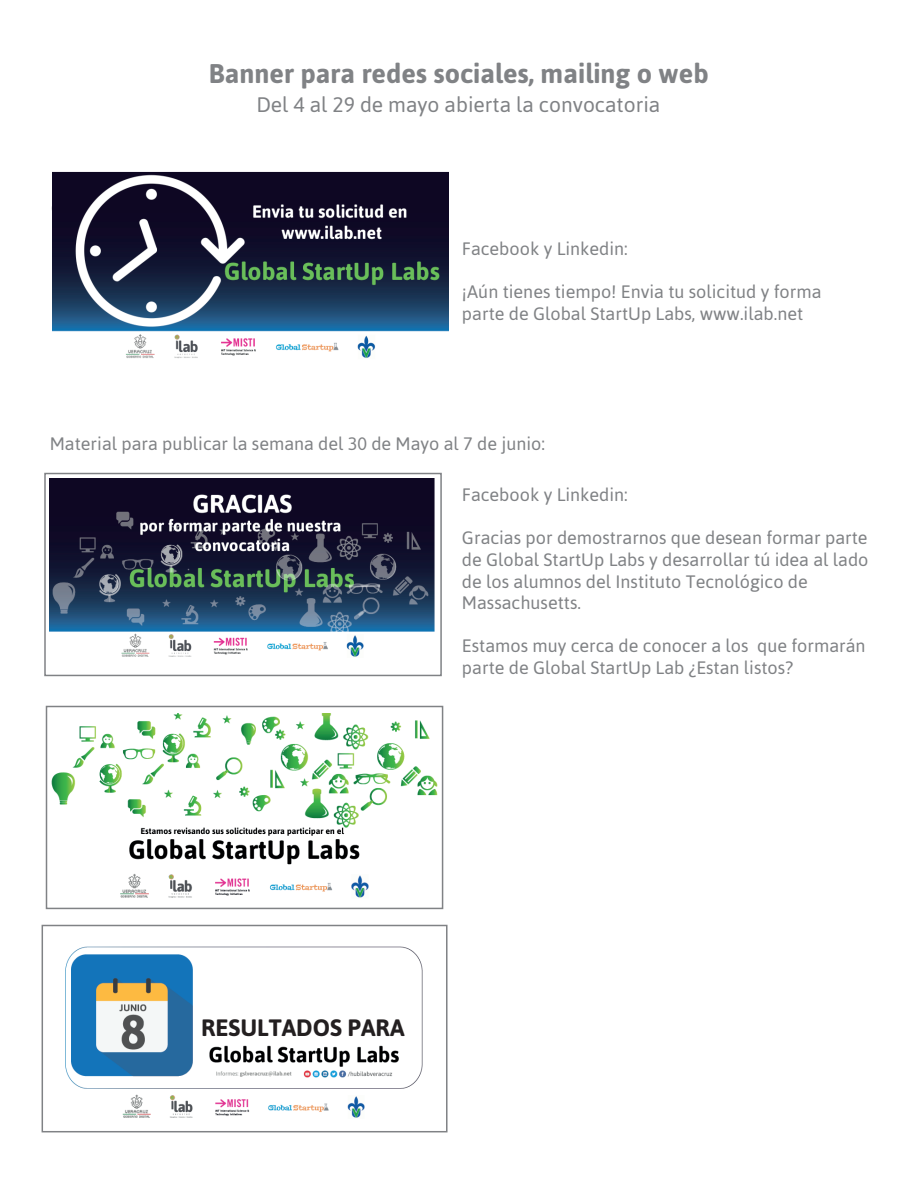
<style>
.page{position:relative;width:918px;height:1188px;background:#fff}
.page>*{position:absolute;margin:0;border:0;box-sizing:border-box;transform-origin:0 0}
.t1{font:700 27px "Asap";color:#808285}
.t2{font:700 23.7px "Asap";color:#231f20}
.t3{font:21px "Asap";color:#808285}
.t4{font:18px/21.6px "Asap";color:#808285}
</style>
<div class="page">
<img style="left:51px;top:713px;width:387px;height:185px">
<div style="left:46px;top:706px;width:397px;height:203px;border:2px solid #808285"></div>
<div style="left:42px;top:925px;width:406px;height:207px;border:2px solid #808285"></div>
<img style="left:65px;top:946px;width:358px;height:172px">
<img style="left:50px;top:478px;width:385px;height:179px">
<div style="left:44px;top:473px;width:398px;height:203px;border:2px solid #808285"></div>
<img style="left:52px;top:171px;width:397px;height:188px">
<h1 class="t1" style="left:209px;top:57px;width:502px">Banner para redes sociales, mailing o web</h1>
<p class="t3" style="left:256px;top:92px;width:406px">Del 4 al 29 de mayo abierta la convocatoria</p>
<p class="t4" style="left:462px;top:238px;width:167px">Facebook y Linkedin:</p>
<p class="t4" style="left:462px;top:281px;width:361px">¡Aún tienes tiempo! Envia tu solicitud y forma parte de Global StartUp Labs, www.ilab.net</p>
<p class="t4" style="left:50px;top:433px;width:497px">Material para publicar la semana del 30 de Mayo al 7 de junio:</p>
<p class="t4" style="left:462px;top:484px;width:167px">Facebook y Linkedin:</p>
<p class="t4" style="left:462px;top:527px;width:408px">Gracias por demostrarnos que desean formar parte de Global StartUp Labs y desarrollar tú idea al lado de los alumnos del Instituto Tecnológico de Massachusetts.</p>
<p class="t4" style="left:462px;top:635px;width:405px">Estamos muy cerca de conocer a los que formarán parte de Global StartUp Lab ¿Estan listos?</p>
<h2 class="t2" style="left:201px;top:1014px;width:205px">RESULTADOS PARA</h2>
</div>
